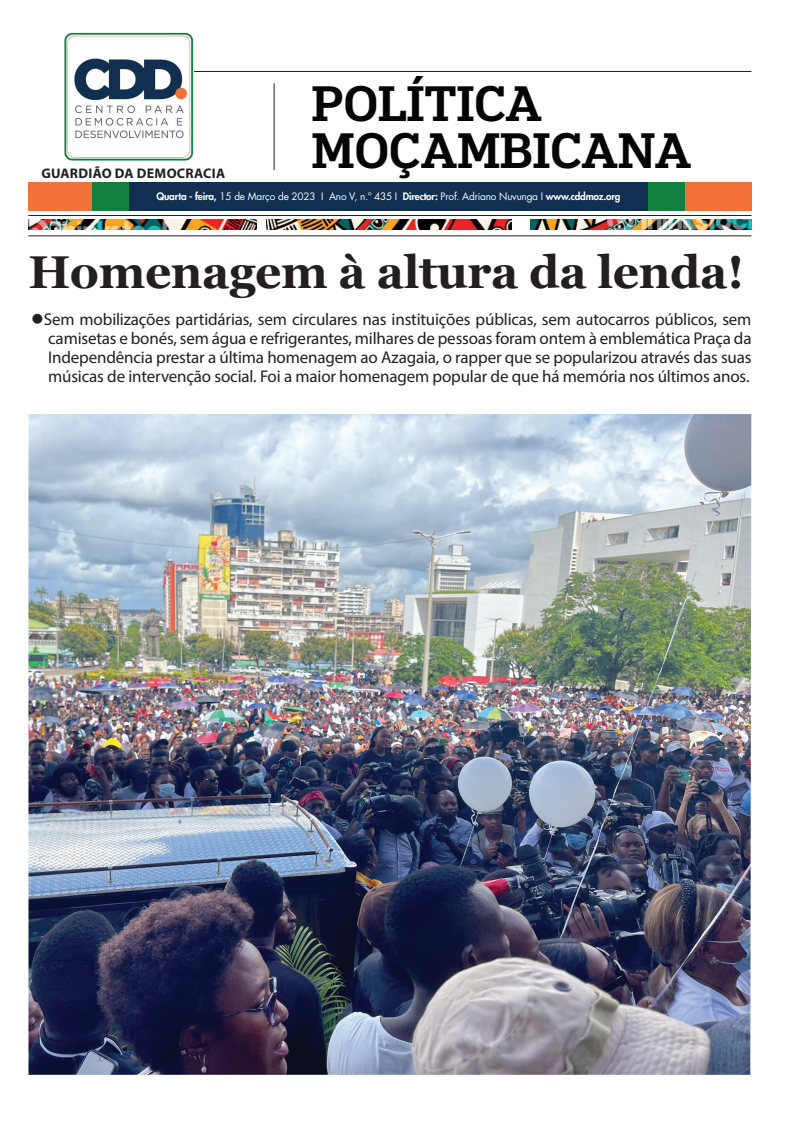
<style>
.page{position:relative;width:794px;height:1134px;background:#fff}
.page>*{position:absolute;margin:0;border:0;box-sizing:border-box;transform-origin:0 0}
.t1{font:500 47px "Popular";color:#040503}
.t2{font:700 46px "Georgia";letter-spacing:-.01em;color:#231f20}
.t3{font:17px/19px "Myriad Pro";letter-spacing:-.01em;color:#231f20;text-align:justify}
.t4{font:700 13.9px "Myriad Pro";letter-spacing:.02em;color:#231f20}
.t5{font:10px "Futura LT";letter-spacing:-.02em;color:#fff}
.s1{font-weight:800}
</style>
<div class="page">
<hr style="left:82px;top:71px;width:669px;height:1px;background:#231f20">
<hr style="left:28px;top:215px;width:723px;height:1px;background:#231f20">
<hr style="left:274px;top:83px;width:1px;height:87px;background:#231f20">
<img style="left:65px;top:32px;width:128px;height:128px">
<hr style="left:28px;top:236px;width:723px;height:1px;background:#231f20">
<img style="left:28px;top:220px;width:228px;height:10px">
<img style="left:266px;top:220px;width:245px;height:10px">
<img style="left:531px;top:220px;width:220px;height:10px">
<div style="left:30px;top:182px;width:721px;height:29px;background:#112f51"></div>
<div style="left:648px;top:182px;width:103px;height:29px;background:#f37239"></div>
<div style="left:648px;top:182px;width:37px;height:29px;background:#11803f"></div>
<div style="left:29px;top:182px;width:100px;height:29px;background:#f37239"></div>
<div style="left:92px;top:182px;width:37px;height:29px;background:#11803f"></div>
<img style="left:28px;top:414px;width:723px;height:661px">
<h1 class="t1" style="left:312px;top:72px;width:232px">POLÍTICA</h1>
<h1 class="t1" style="left:312px;top:119px;width:381px">MOÇAMBICANA</h1>
<p class="t5" style="left:156px;top:190px;width:465px"><span class="s1">Quarta - feira,</span> 15 de Março de 2023 I Ano V, n.º 435 I <span class="s1">Director:</span> Prof. Adriano Nuvunga I <span class="s1">www.cddmoz.org</span></p>
<p class="t4" style="left:41px;top:164px;width:185px">GUARDIÃO DA DEMOCRACIA</p>
<h2 class="t2" style="left:28px;top:238px;width:717px">Homenagem à altura da lenda!</h2>
<p class="t3" style="left:48px;top:309px;width:705px;text-indent:-17px">●Sem mobilizações partidárias, sem circulares nas instituições públicas, sem autocarros públicos, sem camisetas e bonés, sem água e refrigerantes, milhares de pessoas foram ontem à emblemática Praça da Independência prestar a última homenagem ao Azagaia, o rapper que se popularizou através das suas músicas de intervenção social. Foi a maior homenagem popular de que há memória nos últimos anos.</p>
</div>
